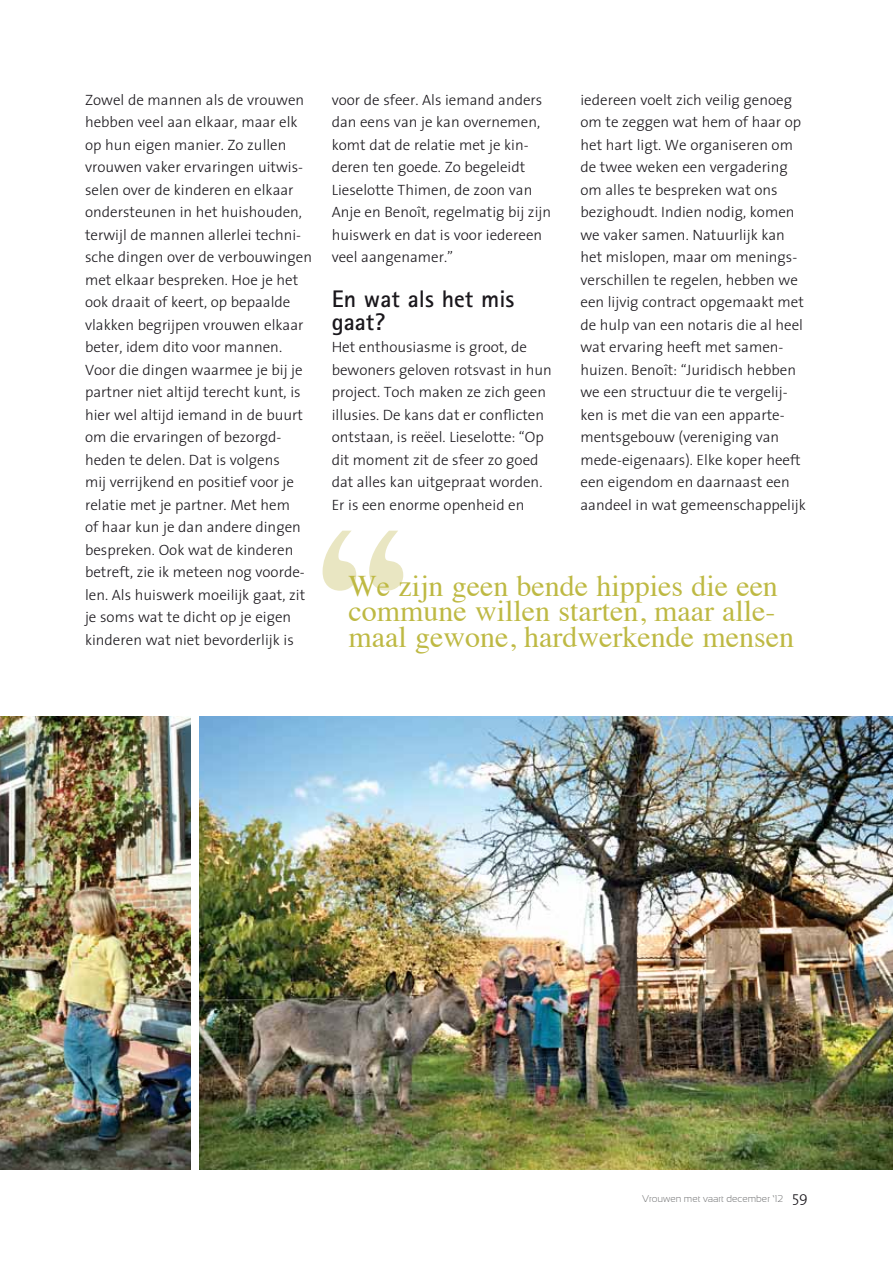
<style>
.page{position:relative;width:893px;height:1263px;background:#fff}
.page>*{position:absolute;margin:0;border:0;box-sizing:border-box;transform-origin:0 0}
.t1{font:279.15px "Rotis Semi Serif";color:#e9e6c2}
.t2{font:30px/25.5px "Times";color:#beb943}
.t3{font:700 24px/22.5px "Rotis Sans Serif";color:#1a171c}
.t4{font:300 15px/22.5px "The Sans";color:#1a171c}
.t5{font:300 9.75px "Sansation";color:#707172}
.s1{font-family:"The Mix";font-size:15px;color:#1a171c}
</style>
<div class="page">
<img style="left:0;top:717px;width:191px;height:452px">
<img style="left:199px;top:717px;width:693px;height:452px">
<p class="t4" style="left:332px;top:88px;width:221px">voor de sfeer. Als iemand anders dan eens van je kan overnemen, komt dat de relatie met je kin&shy;deren ten goede. Zo begeleidt<br>Lieselotte Thimen, de zoon van<br>Anje en Benoît, regelmatig bij zijn huiswerk en dat is voor iedereen veel aangenamer.”</p>
<h3 class="t3" style="left:332px;top:287px;width:184px">En wat als het mis gaat?</h3>
<p class="t4" style="left:332px;top:335px;width:222px">Het enthousiasme is groot, de bewoners geloven rotsvast in hun project. Toch maken ze zich geen illusies. De kans dat er conflicten ontstaan, is reëel. Lieselotte: “Op dit moment zit de sfeer zo goed dat alles kan uitgepraat worden.<br>Er is een enorme openheid en</p>
<h1 class="t1" style="left:309px;top:465px;width:115px">“</h1>
<p class="t4" style="left:85px;top:88px;width:229px">Zowel de mannen als de vrouwen hebben veel aan elkaar, maar elk op hun eigen manier. Zo zullen vrouwen vaker ervaringen uitwis&shy;selen over de kinderen en elkaar ondersteunen in het huishouden, terwijl de mannen allerlei techni&shy;sche dingen over de verbouwingen met elkaar bespreken. Hoe je het ook draait of keert, op bepaalde vlakken begrijpen vrouwen elkaar beter, idem dito voor mannen.<br>Voor die dingen waarmee je bij je partner niet altijd terecht kunt, is hier wel altijd iemand in de buurt om die ervaringen of bezorgd&shy;heden te delen. Dat is volgens<br>mij verrijkend en positief voor je relatie met je partner. Met hem<br>of haar kun je dan andere dingen bespreken. Ook wat de kinderen betreft, zie ik meteen nog voorde&shy;len. Als huiswerk moeilijk gaat, zit je soms wat te dicht op je eigen kinderen wat niet bevorderlijk is</p>
<p class="t4" style="left:580px;top:88px;width:227px">iedereen voelt zich veilig genoeg om te zeggen wat hem of haar op het hart ligt. We organiseren om de twee weken een vergadering om alles te bespreken wat ons bezighoudt. Indien nodig, komen we vaker samen. Natuurlijk kan het mislopen, maar om menings&shy;verschillen te regelen, hebben we een lijvig contract opgemaakt met de hulp van een notaris die al heel wat ervaring heeft met samen&shy;huizen. Benoît: “Juridisch hebben we een structuur die te vergelij&shy;ken is met die van een apparte&shy;mentsgebouw (vereniging van mede-eigenaars). Elke koper heeft een eigendom en daarnaast een aandeel in wat gemeenschappelijk</p>
<h2 class="t2" style="left:349px;top:575px;width:447px">We zijn geen bende hippies die een commune willen starten, maar alle&shy;maal gewone, hardwerkende mensen</h2>
<p class="t5" style="left:642px;top:1195px;width:167px">!"#$%&amp;'()&amp;*(+,,"*(3&amp;4&amp;)/&amp;"(012 <span class="s1">59</span></p>
</div>
